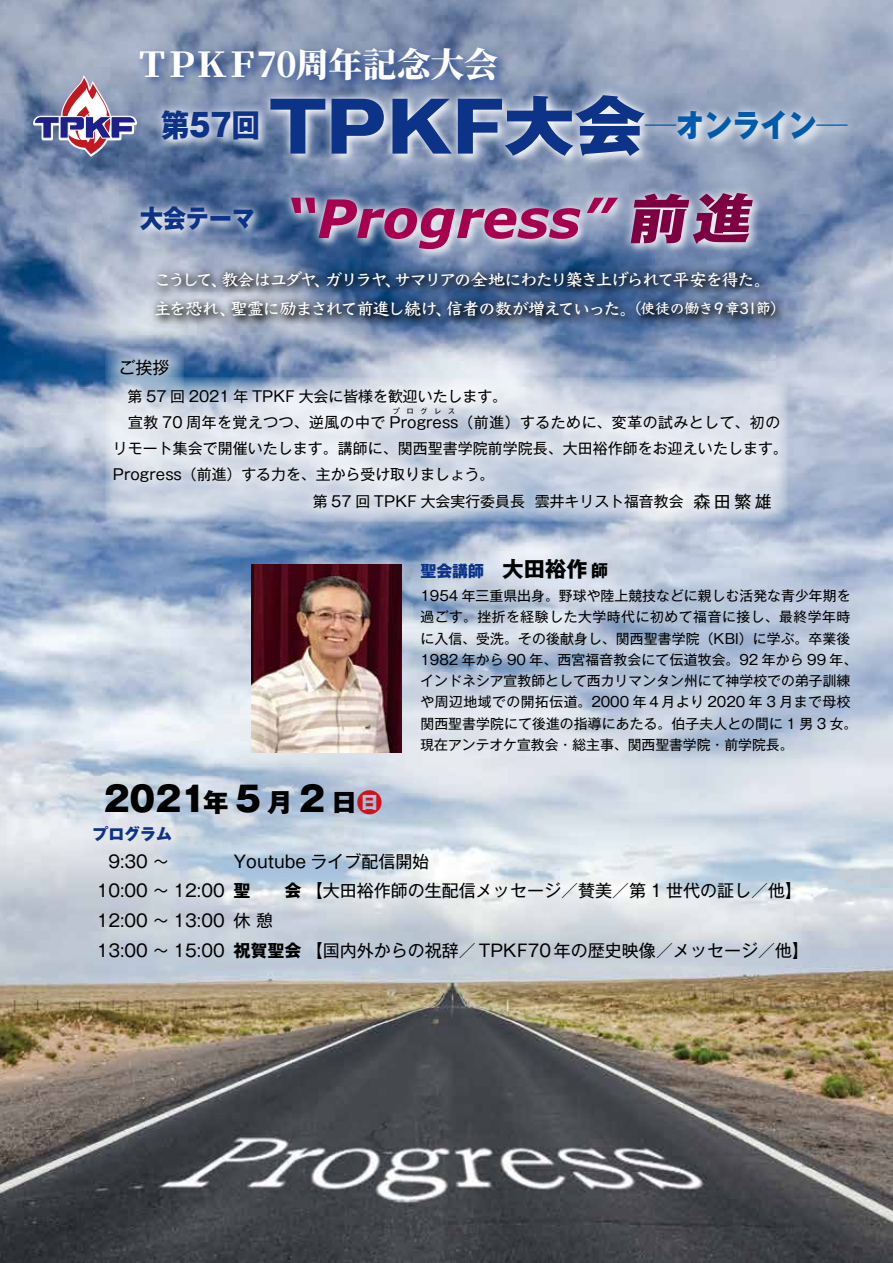
<style>
.page{position:relative;width:893px;height:1263px;background:#fff}
.page>*{position:absolute;margin:0;border:0;box-sizing:border-box;transform-origin:0 0}
.t1{font:italic 700 53.1px "Verdana";color:#a6004e}
.t2{font:800 34.05px "Source Han Serif";letter-spacing:-.035em;color:#fff}
.t3{font:800 34.05px "Gothic MB101 Pro";color:#000}
.t4{font:800 31.2px "Gothic MB101 Pro";color:#005bac}
.t5{font:16.95px/29.7px "Gothic MB101 Pro";color:#000}
.t6{font:700 16.95px/29.7px "Yu Kyo Yoko";letter-spacing:-.075em;color:#fff}
.t7{font:800 15.9px "Gothic MB101 Pro";color:#0c3388}
.t8{font:14.85px/26.1px "Gothic MB101 Pro";color:#000}
.t9{font:13.8px/21.3px "Gothic MB101 Pro";letter-spacing:.01em;color:#000}
.t10{font:7.5px "Gothic MB101 Pro";letter-spacing:.86em;color:#000}
.s1{color:#0c3388}
.s2{font-size:68.25px;color:#0c3388}
.s3{font-size:63.9px;color:#0c3388}
.s4{font-family:"Gothic MB101 Pro";font-weight:800;color:#7e0043}
.s5{font-size:14.85px}
.s6{font-size:16.95px}
.s7{font-weight:700;font-size:21.3px;color:#000}
.s8{font-weight:700;font-size:16.95px;color:#000}
.s9{font-size:25.5px}
.s10{font-size:25.5px;color:#d0121b}
.s11{font-weight:700}
</style>
<div class="page">
<img style="left:0;top:0;width:893px;height:1263px">
<svg style="left:105px;top:518px;width:683px;height:4px;background:#9fb1cd"></svg>
<svg style="left:105px;top:348px;width:79px;height:2px"></svg>
<svg style="left:104px;top:350px;width:684px;height:168px;background:#c9d2e1"></svg>
<div style="left:158px;top:92px;width:701px;height:75px;background:#fff;opacity:.75"></div>
<svg style="left:153px;top:86px;width:703px;height:79px;background:#aab6cb"></svg>
<div style="left:138px;top:190px;width:626px;height:72px;background:#fff;opacity:.75"></div>
<div style="left:132px;top:184px;width:629px;height:75px;background:#fff;opacity:.97"></div>
<img style="left:252px;top:564px;width:150px;height:188px">
<svg style="left:152px;top:268px;width:635px;height:61px;background:#7d93b6"></svg>
<svg style="left:147px;top:262px;width:638px;height:64px;background:#546988"></svg>
<div style="left:136px;top:45px;width:373px;height:48px;background:#0c3388;opacity:.75"></div>
<svg style="left:33px;top:75px;width:104px;height:82px;background:#8e88a9"></svg>
<h2 class="t2" style="left:135px;top:45px;width:364px">ＴＰＫＦ70周年記念大会</h2>
<h3 class="t4" style="left:161px;top:99px;width:688px"><span class="s1">第57回</span> <span class="s2">TPKF</span><span class="s3">大会</span>─オンライン─</h3>
<h1 class="t1" style="left:140px;top:184px;width:623px"><sup>大会テーマ　</sup> “Progress” <span class="s4">前進</span></h1>
<p class="t6" style="left:154px;top:265px;width:632px">こうして、教会はユダヤ、ガリラヤ、サマリアの全地にわたり築き上げられて平安を得た。主を恐れ、聖霊に励まされて前進し続け、信者の数が増えていった。<span class="s5">（使徒の働き９章31節）</span></p>
<p class="t5" style="left:118px;top:350px;width:53px">ご挨拶</p>
<p class="t8" style="left:113px;top:381px;width:669px">　第 57 回 2021 年 TPKF 大会に皆様を歓迎いたします。<br>　宣教 70 周年を覚えつつ、逆風の中で Progress（前進）するために、変革の試みとして、初の</p>
<p class="t10" style="left:393px;top:405px;width:64px">プログレス</p>
<p class="t8" style="left:113px;top:433px;width:677px">リモート集会で開催いたします。講師に、関西聖書学院前学院長、大田裕作師をお迎えいたします。</p>
<p class="t8" style="left:113px;top:459px;width:383px">Progress（前進）する力を、主から受け取りましょう。</p>
<p class="t8" style="left:313px;top:486px;width:461px">第 57 回 TPKF 大会実行委員長 雲井キリスト福音教会 <span class="s6">森田繁雄</span></p>
<p class="t7" style="left:420px;top:558px;width:189px">聖会講師 <span class="s7">大田裕作</span><span class="s8">師</span></p>
<p class="t9" style="left:420px;top:583px;width:438px">1954 年三重県出身。野球や陸上競技などに親しむ活発な青少年期を過ごす。挫折を経験した大学時代に初めて福音に接し、最終学年時に入信、受洗。その後献身し、関西聖書学院（KBI）に学ぶ。卒業後1982 年から 90 年、西宮福音教会にて伝道牧会。92 年から 99 年、インドネシア宣教師として西カリマンタン州にて神学校での弟子訓練や周辺地域での開拓伝道。2000 年４月より 2020 年 3 月まで母校関西聖書学院にて後進の指導にあたる。伯子夫人との間に 1 男 3 女。現在アンテオケ宣教会・総主事、関西聖書学院・前学院長。</p>
<h2 class="t3" style="left:104px;top:771px;width:280px">2021<span class="s9">年</span> 5 <span class="s9">月</span> 2 <span class="s9">日</span><span class="s10">日</span></h2>
<p class="t7" style="left:92px;top:821px;width:81px">プログラム</p>
<p class="t5" style="left:109px;top:844px;width:62px">9:30 ～</p>
<p class="t5" style="left:97px;top:844px;width:714px;text-indent:137px">Youtube ライブ配信開始<br>10:00 ～ 12:00 <span class="s11">聖　　会</span> 【大田裕作師の生配信メッセージ／賛美／第 1 世代の証し／他】12:00 ～ 13:00 休 憩<br>13:00 ～ 15:00 <span class="s11">祝賀聖会</span>【国内外からの祝辞／ TPKF70 年の歴史映像／メッセージ／他】</p>
</div>
